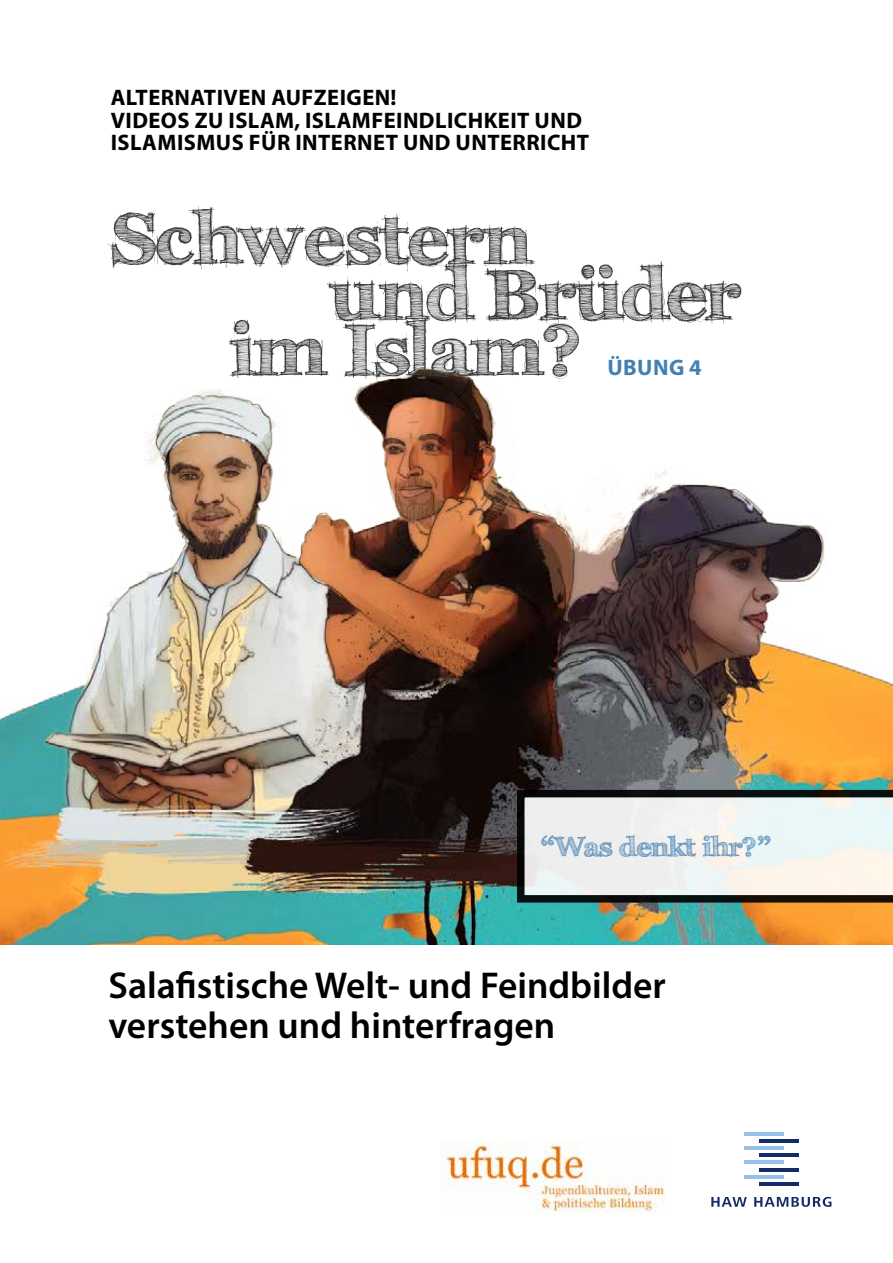
<style>
.page{position:relative;width:893px;height:1263px;background:#fff}
.page>*{position:absolute;margin:0;border:0;box-sizing:border-box;transform-origin:0 0}
.t1{font:700 72.6px "FFF Tusj";color:#3b3b3a}
.t2{font:700 72.6px "FFF Tusj";letter-spacing:-.02em;color:#3b3b3a}
.t3{font:600 37.5px/40.5px "Myriad Pro";color:#000}
.t4{font:700 27px "FFF Tusj";color:#4380b2}
.t5{font:700 22.5px/22.5px "Myriad Pro";letter-spacing:.02em;color:#000}
.t6{font:700 22.5px "Myriad Pro";letter-spacing:.02em;color:#4380b2}
</style>
<div class="page">
<img style="left:0;top:367px;width:893px;height:577px">
<img style="left:441px;top:1142px;width:224px;height:70px">
<hr style="left:744px;top:1175px;width:40px;height:3px;background:#95c1e9">
<hr style="left:744px;top:1161px;width:40px;height:3px;background:#95c1e9">
<hr style="left:744px;top:1146px;width:40px;height:4px;background:#95c1e9">
<hr style="left:744px;top:1132px;width:40px;height:4px;background:#95c1e9">
<hr style="left:759px;top:1182px;width:40px;height:3px;background:#152a68">
<hr style="left:759px;top:1168px;width:40px;height:3px;background:#152a68">
<hr style="left:759px;top:1153px;width:40px;height:4px;background:#152a68">
<hr style="left:759px;top:1139px;width:40px;height:4px;background:#152a68">
<svg style="left:711px;top:1197px;width:36px;height:10px"></svg>
<svg style="left:754px;top:1197px;width:77px;height:10px"></svg>
<svg style="left:517px;top:790px;width:376px;height:112px;background:#cfd0ce"></svg>
<p class="t5" style="left:111px;top:86px;width:480px">ALTERNATIVEN AUFZEIGEN!<br>VIDEOS ZU ISLAM, ISLAMFEINDLICHKEIT UND<br>ISLAMISMUS FÜR INTERNET UND UNTERRICHT</p>
<h1 class="t1" style="left:111px;top:195px;width:422px">Schwestern</h1>
<h1 class="t2" style="left:327px;top:251px;width:415px">und Brüder</h1>
<h1 class="t1" style="left:231px;top:307px;width:353px">im Islam?</h1>
<p class="t6" style="left:607px;top:353px;width:96px">ÜBUNG 4</p>
<p class="t4" style="left:541px;top:831px;width:232px">“Was denkt ihr?”</p>
<h2 class="t3" style="left:108px;top:964px;width:559px">Salafistische Welt- und Feindbilder verstehen und hinterfragen</h2>
</div>
